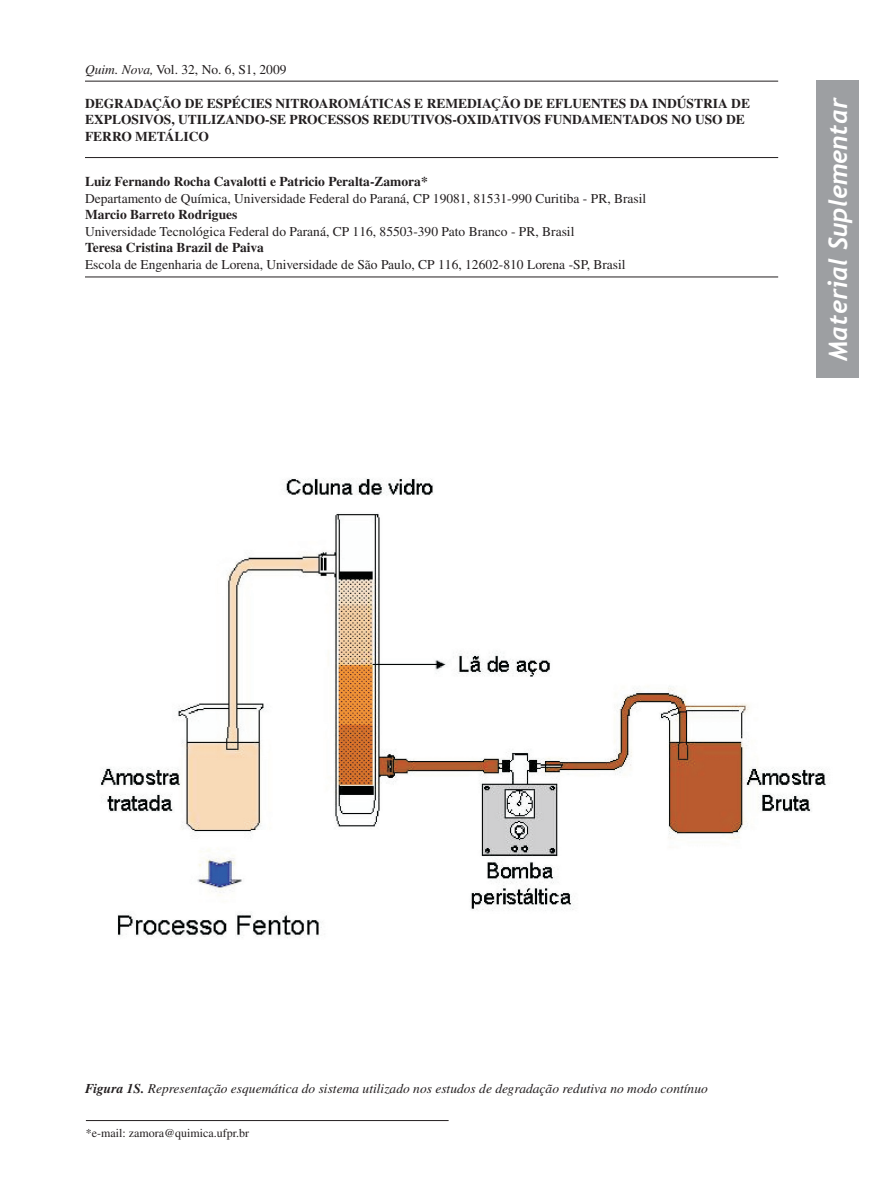
<style>
.page{position:relative;width:893px;height:1191px;background:#fff}
.page>*{position:absolute;margin:0;border:0;box-sizing:border-box;transform-origin:0 0}
.Bibliografia{font:italic 700 25.5px "Trebuchet";color:#fff}
.Endereços{font:13.5px "Times";color:#231f20}
.Título{font:700 13.5px/16.5px "Times";color:#231f20}
.Autores{font:700 13.5px "Times";color:#231f20}
.Figura{font:italic 13.5px "Times";color:#231f20}
.Recebido{font:13.5px "Times";color:#231f20}
.Rodapé{font:12px "Times";color:#231f20}
.s1{font-style:italic}
.s2{font-weight:700}
</style>
<div class="page">
<div style="left:816px;top:81px;width:43px;height:297px;background:#9d9fa2"></div>
<hr style="left:86px;top:1120px;width:363px;height:1px;background:#231f20">
<hr style="left:85px;top:81px;width:693px;height:1px;background:#231f20">
<hr style="left:85px;top:157px;width:693px;height:1px;background:#231f20">
<hr style="left:85px;top:276px;width:693px;height:1px;background:#231f20">
<img style="left:100px;top:478px;width:728px;height:460px">
<p class="Endereços" style="left:85px;top:62px;width:203px"><span class="s1">Quim. Nova,</span> Vol. 32, No. 6, S1, 2009</p>
<p class="Título" style="left:85px;top:95px;width:666px">DEGRADAÇÃO DE ESPÉCIES NITROAROMÁTICAS E REMEDIAÇÃO DE EFLUENTES DA INDÚSTRIA DE<br>EXPLOSIVOS, UTILIZANDO-SE PROCESSOS REDUTIVOS-OXIDATIVOS FUNDAMENTADOS NO USO DE<br>FERRO METÁLICO</p>
<p class="Autores" style="left:85px;top:174px;width:344px">Luiz Fernando Rocha Cavalotti e Patricio Peralta-Zamora*</p>
<p class="Endereços" style="left:85px;top:191px;width:563px">Departamento de Química, Universidade Federal do Paraná, CP 19081, 81531-990 Curitiba - PR, Brasil</p>
<p class="Autores" style="left:85px;top:207px;width:154px">Marcio Barreto Rodrigues</p>
<p class="Endereços" style="left:85px;top:224px;width:491px">Universidade Tecnológica Federal do Paraná, CP 116, 85503-390 Pato Branco - PR, Brasil</p>
<p class="Autores" style="left:85px;top:240px;width:180px">Teresa Cristina Brazil de Paiva</p>
<p class="Recebido" style="left:85px;top:257px;width:542px">Escola de Engenharia de Lorena, Universidade de São Paulo, CP 116, 12602-810 Lorena -SP, Brasil</p>
<p class="Bibliografia" style="left:822px;top:361px;width:265px;rotate:-90deg">Material Suplementar</p>
<p class="Figura" style="left:85px;top:1081px;width:624px"><span class="s2">Figura 1S.</span> Representação esquemática do sistema utilizado nos estudos de degradação redutiva no modo contínuo</p>
<p class="Rodapé" style="left:86px;top:1126px;width:165px">*e-mail: zamora@quimica.ufpr.br</p>
</div>
